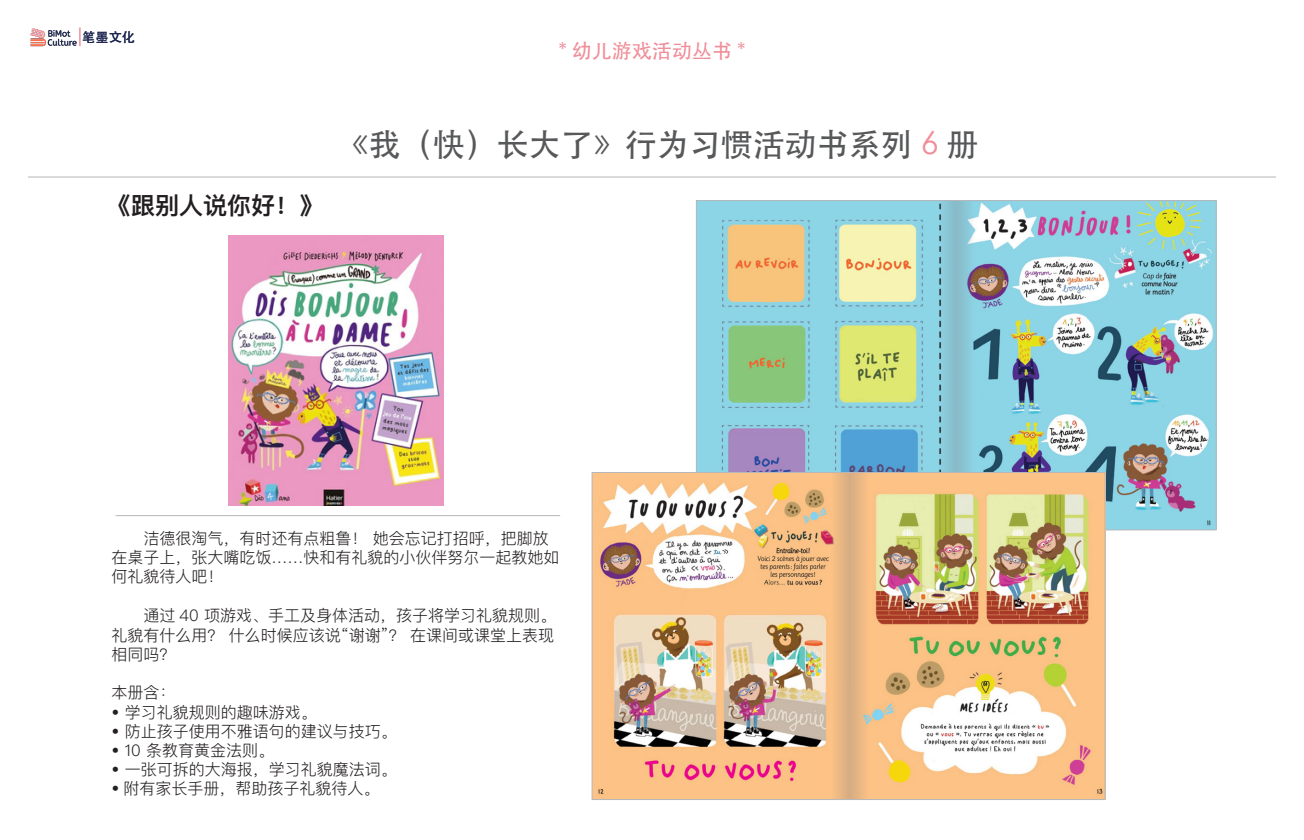
<style>
.page{position:relative;width:1304px;height:840px;background:#fff}
.page>*{position:absolute;margin:0;border:0;box-sizing:border-box;transform-origin:0 0}
.t1{font:32px "ST Heiti";color:#57585a}
.图书简介{font:600 24px "Ping Fang SC";color:#231f20}
.t2{font:20px "ST Heiti";color:#f08d98}
.图书基本信息{font:300 16px/19.2px "Ping Fang SC";color:#231f20}
.t3{font:13.2px "ST Heiti";color:#1c2650}
.s1{color:#f08d98}
</style>
<div class="page">
<img style="left:30px;top:28px;width:47px;height:18px">
<hr style="left:28px;top:176px;width:1248px;height:1px;background:#b6b7bb">
<svg style="left:80px;top:28px;width:1px;height:18px"></svg>
<hr style="left:116px;top:515px;width:444px;height:1px;background:#b6b7bb">
<img style="left:228px;top:235px;width:216px;height:270px">
<img style="left:698px;top:202px;width:516px;height:326px">
<img style="left:594px;top:474px;width:509px;height:323px">
<p class="t3" style="left:82px;top:30px;width:54px">笔墨文化</p>
<p class="图书简介" style="left:107px;top:191px;width:217px">《跟别人说你好！》</p>
<p class="t2" style="left:558px;top:41px;width:188px">* 幼儿游戏活动丛书 *</p>
<p class="t1" style="left:337px;top:128px;width:643px">《我（快）长大了》行为习惯活动书系列 <span class="s1">6</span> 册</p>
<p class="图书基本信息" style="left:112px;top:528px;width:449px;text-indent:32px">洁德很淘气，有时还有点粗鲁！ 她会忘记打招呼，把脚放在桌子上，张大嘴吃饭……快和有礼貌的小伙伴努尔一起教她如何礼貌待人吧！</p>
<p class="图书基本信息" style="left:112px;top:604px;width:446px;text-indent:32px">通过 40 项游戏、手工及身体活动，孩子将学习礼貌规则。礼貌有什么用？ 什么时候应该说“谢谢”？ 在课间或课堂上表现相同吗？</p>
<p class="图书基本信息" style="left:112px;top:682px;width:65px">本册含：</p>
<p class="图书基本信息" style="left:112px;top:701px;width:207px">• 学习礼貌规则的趣味游戏。</p>
<p class="图书基本信息" style="left:112px;top:720px;width:287px">• 防止孩子使用不雅语句的建议与技巧。</p>
<p class="图书基本信息" style="left:112px;top:740px;width:164px">• 10 条教育黄金法则。</p>
<p class="图书基本信息" style="left:112px;top:759px;width:287px">• 一张可拆的大海报，学习礼貌魔法词。</p>
<p class="图书基本信息" style="left:112px;top:778px;width:269px">• 附有家长手册，帮助孩子礼貌待人。</p>
</div>
